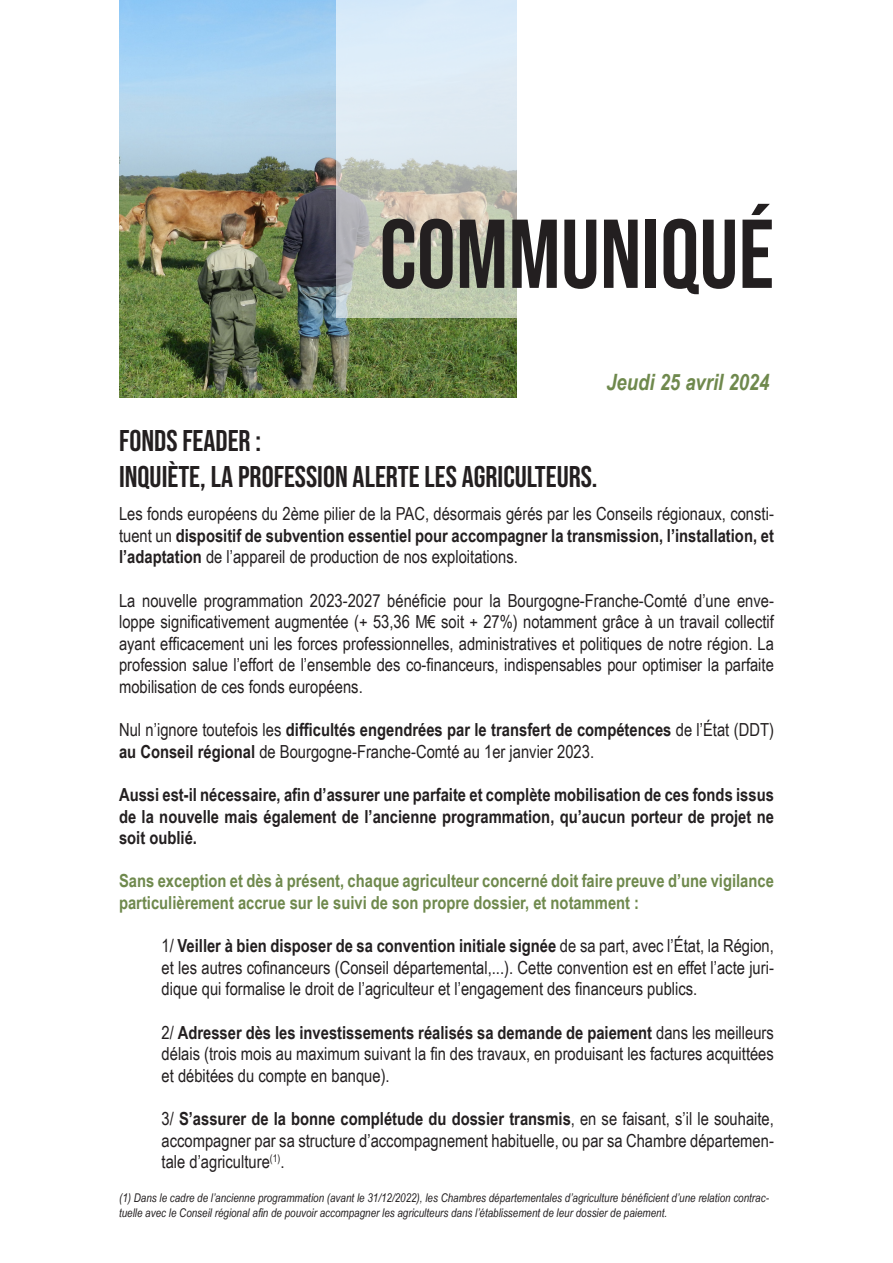
<style>
.page{position:relative;width:893px;height:1263px;background:#fff}
.page>*{position:absolute;margin:0;border:0;box-sizing:border-box;transform-origin:0 0}
.t1{font:97.5px "Bebas Neue";color:#231f20}
.t2{font:30px "Bebas Neue";color:#231f20}
.t3{font:italic 700 22.5px "Arial Narrow";color:#6f894d}
.t4{font:18px/21.6px "Arial Narrow";color:#231f20;text-align:justify}
.t5{font:700 18px/21.6px "Arial Narrow";color:#231f20;text-align:justify}
.t6{font:700 18px/21.6px "Arial Narrow";color:#6f894d}
.t7{font:italic 12px/14.4px "Arial Narrow";color:#231f20}
.s1{font-weight:700}
</style>
<div class="page">
<img style="left:119px;top:0;width:398px;height:398px">
<svg style="left:336px;top:0;width:181px;height:317px;background:#cfd8d4"></svg>
<p class="t1" style="left:379px;top:199px;width:396px">COMMUNIQUÉ</p>
<p class="t3" style="left:606px;top:365px;width:165px">Jeudi 25 avril 2024</p>
<p class="t2" style="left:119px;top:424px;width:144px">FONDS FEADER :</p>
<p class="t2" style="left:119px;top:460px;width:480px">INQUIÈTE, LA PROFESSION ALERTE LES AGRICULTEURS.</p>
<p class="t4" style="left:119px;top:502px;width:656px">Les fonds européens du 2ème pilier de la PAC, désormais gérés par les Conseils régionaux, consti&shy;tuent un <span class="s1">dispositif de subvention essentiel pour accompagner la transmission, l’installation, et l’adaptation</span> de l’appareil de production de nos exploitations.</p>
<p class="t4" style="left:119px;top:589px;width:656px">La nouvelle programmation 2023-2027 bénéficie pour la Bourgogne-Franche-Comté d’une enve&shy;loppe significativement augmentée (+ 53,36 M€ soit + 27%) notamment grâce à un travail collectif ayant efficacement uni les forces professionnelles, administratives et politiques de notre région. La profession salue l’effort de l’ensemble des co-financeurs, indispensables pour optimiser la parfaite mobilisation de ces fonds européens.</p>
<p class="t4" style="left:119px;top:718px;width:656px">Nul n’ignore toutefois les <span class="s1">difficultés engendrées par le transfert de compétences</span> de l’État (DDT) <span class="s1">au Conseil régional</span> de Bourgogne-Franche-Comté au 1er janvier 2023.</p>
<p class="t5" style="left:119px;top:783px;width:656px">Aussi est-il nécessaire, afin d’assurer une parfaite et complète mobilisation de ces fonds issus de la nouvelle mais également de l’ancienne programmation, qu’aucun porteur de projet ne soit oublié.</p>
<p class="t6" style="left:119px;top:869px;width:656px">Sans exception et dès à présent, chaque agriculteur concerné doit faire preuve d’une vigilance particulièrement accrue sur le suivi de son propre dossier, et notamment :</p>
<p class="t4" style="left:162px;top:934px;width:614px">1/ <span class="s1">Veiller à bien disposer de sa convention initiale signée</span> de sa part, avec l’État, la Région, et les autres cofinanceurs (Conseil départemental,...). Cette convention est en effet l’acte juri&shy;dique qui formalise le droit de l’agriculteur et l’engagement des financeurs publics.</p>
<p class="t4" style="left:162px;top:1021px;width:614px">2/ <span class="s1">Adresser dès les investissements réalisés sa demande de paiement</span> dans les meilleurs délais (trois mois au maximum suivant la fin des travaux, en produisant les factures acquittées et débitées du compte en banque).</p>
<p class="t4" style="left:162px;top:1107px;width:614px">3/ <span class="s1">S’assurer de la bonne complétude du dossier transmis</span>, en se faisant, s’il le souhaite, accompagner par sa structure d’accompagnement habituelle, ou par sa Chambre départemen&shy;tale d’agriculture<sup>(1)</sup>.</p>
<p class="t7" style="left:119px;top:1191px;width:651px">(1) Dans le cadre de l’ancienne programmation (avant le 31/12/2022), les Chambres départementales d’agriculture bénéficient d’une relation contrac&shy;tuelle avec le Conseil régional afin de pouvoir accompagner les agriculteurs dans l’établissement de leur dossier de paiement.</p>
</div>
